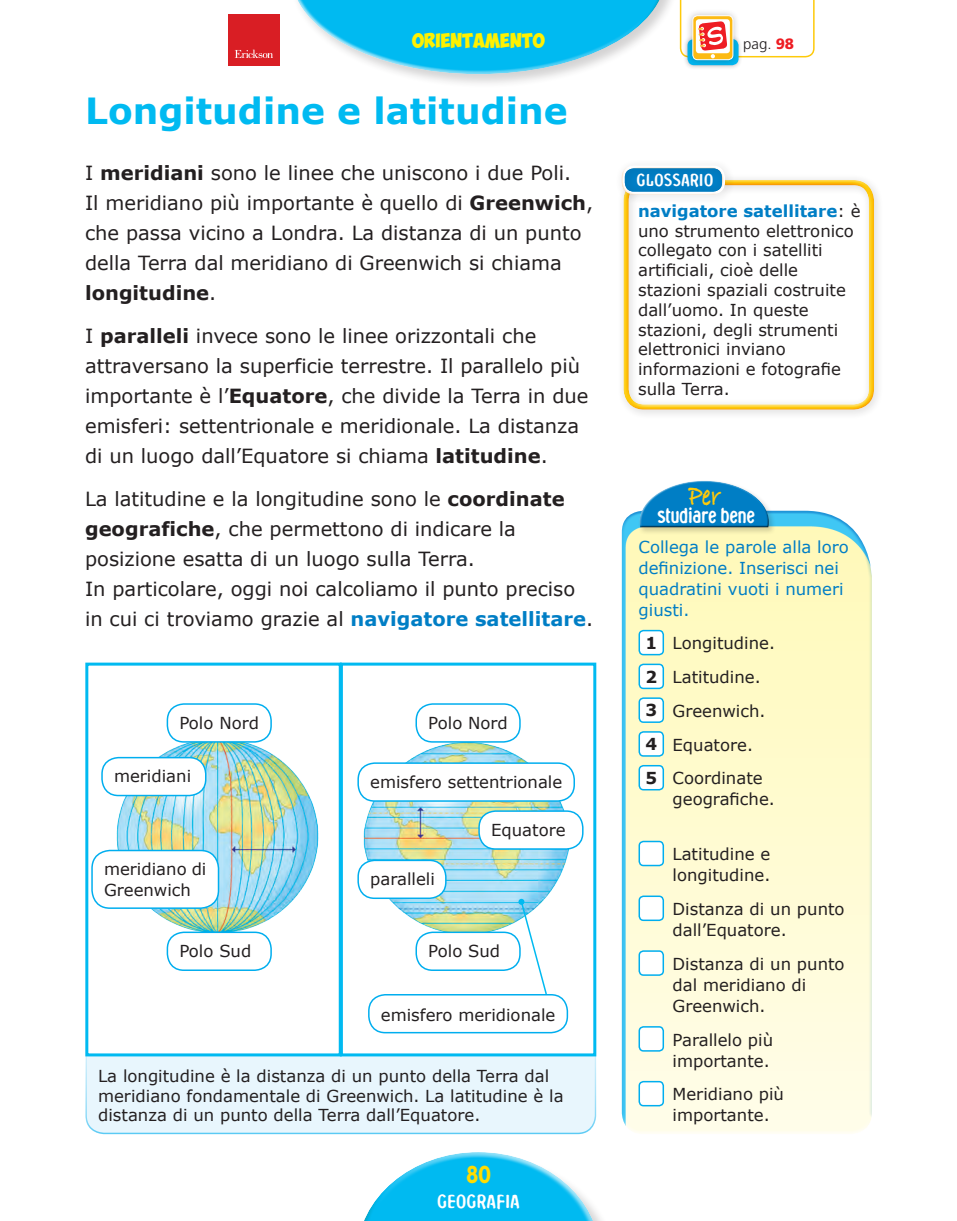
<style>
.page{position:relative;width:957px;height:1221px;background:#fff}
.page>*{position:absolute;margin:0;border:0;box-sizing:border-box;transform-origin:0 0}
.t1{font:700 36px "Verdana";color:#00baf1}
.t2{font:30.75px "Bradley Hand ITCTT Bold";color:#feca0a;scale:.8 1}
.t3{font:700 24px "Oculus";letter-spacing:-.02em;color:#fff;scale:.8 1}
.t4{font:700 24px "VAG Rounded";color:#ffdc01;scale:.9 1}
.t5{font:700 21.3px "Oculus";color:#fff;scale:.93 1}
.t6{font:19.5px/30px "Verdana";color:#231f20}
.t7{font:700 19.35px "Oculus";color:#fff;scale:.93 1}
.t8{font:700 19.05px "obelixmpopentype";color:#fff101;scale:.93 1}
.t9{font:16.5px/19.8px "Verdana";color:#231f20}
.t10{font:16.5px/21px "Verdana";color:#007ec5}
.t11{font:300 15px "Frutiger";color:#231f20}
.s1{font-weight:900;color:#ee1d23}
.s2{font-weight:700}
.s3{font-weight:700;color:#007ec5}
</style>
<div class="page">
<div style="left:616px;top:173px;width:268px;height:246px;background:#f5f5f5"></div>
<div style="left:613px;top:169px;width:266px;height:238px;background:#fff"></div>
<div style="left:618px;top:182px;width:267px;height:228px;background:#f68b1f;opacity:.75"></div>
<div style="left:615px;top:158px;width:119px;height:46px;background:#fefefe"></div>
<div style="left:622px;top:154px;width:114px;height:47px;background:#fff"></div>
<div style="left:622px;top:159px;width:104px;height:46px;background:#f68b1f;opacity:.75"></div>
<div style="left:617px;top:1112px;width:259px;height:26px;background:#fff;opacity:.75"></div>
<div style="left:617px;top:506px;width:259px;height:611px;background:#007ec5;opacity:.5"></div>
<div style="left:638px;top:479px;width:138px;height:56px;background:#231f20;opacity:.2"></div>
<div style="left:637px;top:478px;width:130px;height:50px;background:#fff;opacity:.75"></div>
<div style="left:638px;top:500px;width:133px;height:28px;background:#231f20;opacity:.75"></div>
<div style="left:639px;top:630px;width:24px;height:24px;background:#fff;border-radius:4px"></div>
<div style="left:638px;top:630px;width:26px;height:25px;border:2px solid #00aeef;border-radius:4px"></div>
<div style="left:639px;top:664px;width:24px;height:24px;background:#fff;border-radius:4px"></div>
<div style="left:638px;top:663px;width:26px;height:26px;border:2px solid #00aeef;border-radius:4px"></div>
<div style="left:639px;top:698px;width:24px;height:24px;background:#fff;border-radius:4px"></div>
<div style="left:638px;top:697px;width:26px;height:26px;border:2px solid #00aeef;border-radius:4px"></div>
<div style="left:639px;top:732px;width:24px;height:24px;background:#fff;border-radius:4px"></div>
<div style="left:638px;top:731px;width:26px;height:25px;border:2px solid #00aeef;border-radius:4px"></div>
<div style="left:639px;top:765px;width:24px;height:24px;background:#fff;border-radius:4px"></div>
<div style="left:638px;top:765px;width:26px;height:25px;border:2px solid #00aeef;border-radius:4px"></div>
<div style="left:639px;top:841px;width:24px;height:24px;background:#fff;border-radius:4px"></div>
<div style="left:638px;top:840px;width:26px;height:26px;border:2px solid #00aeef;border-radius:4px"></div>
<div style="left:639px;top:896px;width:24px;height:24px;background:#fff;border-radius:4px"></div>
<div style="left:638px;top:895px;width:26px;height:26px;border:2px solid #00aeef;border-radius:4px"></div>
<div style="left:639px;top:951px;width:24px;height:24px;background:#fff;border-radius:4px"></div>
<div style="left:638px;top:950px;width:26px;height:25px;border:2px solid #00aeef;border-radius:4px"></div>
<div style="left:639px;top:1026px;width:24px;height:24px;background:#fff;border-radius:4px"></div>
<div style="left:638px;top:1026px;width:26px;height:25px;border:2px solid #00aeef;border-radius:4px"></div>
<div style="left:639px;top:1081px;width:24px;height:24px;background:#fff;border-radius:4px"></div>
<div style="left:638px;top:1080px;width:26px;height:26px;border:2px solid #00aeef;border-radius:4px"></div>
<div style="left:86px;top:964px;width:509px;height:169px;background:#e8f6fd;border-radius:18px"></div>
<div style="left:85px;top:963px;width:511px;height:171px;border:2px solid #00aeef;border-radius:18px"></div>
<div style="left:87px;top:664px;width:253px;height:390px;background:#fff"></div>
<img style="left:91px;top:717px;width:228px;height:239px">
<div style="left:85px;top:662px;width:257px;height:394px;border:3px solid #00baf1"></div>
<div style="left:341px;top:664px;width:254px;height:390px;background:#fff"></div>
<img style="left:358px;top:730px;width:226px;height:234px">
<div style="left:340px;top:662px;width:256px;height:394px;border:3px solid #00baf1"></div>
<div style="left:167px;top:704px;width:104px;height:38px;background:#fff;border-radius:16px"></div>
<div style="left:167px;top:703px;width:105px;height:39px;border:2px solid #00aeef;border-radius:16px"></div>
<div style="left:416px;top:704px;width:104px;height:38px;background:#fff;border-radius:16px"></div>
<div style="left:415px;top:703px;width:106px;height:39px;border:2px solid #00aeef;border-radius:16px"></div>
<div style="left:479px;top:811px;width:104px;height:38px;background:#fff;border-radius:16px"></div>
<div style="left:478px;top:810px;width:105px;height:39px;border:2px solid #00aeef;border-radius:16px"></div>
<div style="left:358px;top:860px;width:88px;height:38px;background:#fff;border-radius:16px"></div>
<div style="left:357px;top:859px;width:89px;height:40px;border:2px solid #00aeef;border-radius:16px"></div>
<div style="left:358px;top:763px;width:216px;height:38px;background:#fff;border-radius:16px"></div>
<div style="left:357px;top:762px;width:218px;height:39px;border:2px solid #00aeef;border-radius:16px"></div>
<div style="left:368px;top:993px;width:200px;height:40px;border:2px solid #00aeef;border-radius:16px"></div>
<div style="left:167px;top:932px;width:104px;height:38px;background:#fff;border-radius:16px"></div>
<div style="left:167px;top:931px;width:105px;height:39px;border:2px solid #00aeef;border-radius:16px"></div>
<div style="left:416px;top:932px;width:104px;height:38px;background:#fff;border-radius:16px"></div>
<div style="left:415px;top:931px;width:106px;height:39px;border:2px solid #00aeef;border-radius:16px"></div>
<div style="left:102px;top:757px;width:104px;height:38px;background:#fff;border-radius:16px"></div>
<div style="left:101px;top:756px;width:105px;height:40px;border:2px solid #00aeef;border-radius:16px"></div>
<div style="left:92px;top:850px;width:126px;height:58px;background:#fff;border-radius:18px"></div>
<div style="left:91px;top:849px;width:128px;height:59px;border:2px solid #00aeef;border-radius:18px"></div>
<svg style="left:518px;top:898px;width:30px;height:97px"></svg>
<svg style="left:680px;top:0;width:134px;height:68px"></svg>
<div style="left:289px;top:0;width:391px;height:89px;background:#231f20;opacity:.2"></div>
<svg style="left:653px;top:27px;width:13px;height:47px"></svg>
<div style="left:287px;top:0;width:366px;height:76px;background:#fff;opacity:.75"></div>
<div style="left:297px;top:0;width:373px;height:27px;background:#f36e21;opacity:.5"></div>
<div style="left:366px;top:1145px;width:240px;height:75px;background:#fff;opacity:.75"></div>
<div style="left:350px;top:1190px;width:247px;height:30px;background:#f36e21;opacity:.5"></div>
<div style="left:228px;top:14px;width:51px;height:51px;background:#d91e24"></div>
<svg style="left:235px;top:50px;width:38px;height:8px"></svg>
<p class="t8" style="left:412px;top:28px;width:144px">ORIENTAMENTO</p>
<p class="t11" style="left:743px;top:36px;width:52px">pag. <span class="s1">98</span></p>
<h1 class="t1" style="left:85px;top:88px;width:484px">Longitudine e latitudine</h1>
<p class="t6" style="left:85px;top:158px;width:509px">I <span class="s2">meridiani</span> sono le linee che uniscono i due Poli.<br>Il meridiano più importante è quello di <span class="s2">Greenwich</span>, che passa vicino a Londra. La distanza di un punto della Terra dal meridiano di Greenwich si chiama <span class="s2">longitudine</span>.</p>
<p class="t6" style="left:85px;top:320px;width:505px">I <span class="s2">paralleli</span> invece sono le linee orizzontali che attraversano la superficie terrestre. Il parallelo più importante è l’<span class="s2">Equatore</span>, che divide la Terra in due emisferi: settentrionale e meridionale. La distanza di un luogo dall’Equatore si chiama <span class="s2">latitudine</span>.</p>
<p class="t6" style="left:85px;top:483px;width:509px">La latitudine e la longitudine sono le <span class="s2">coordinate geografiche</span>, che permettono di indicare la posizione esatta di un luogo sulla Terra.<br>In particolare, oggi noi calcoliamo il punto preciso in cui ci troviamo grazie al <span class="s3">navigatore satellitare</span>.</p>
<p class="t9" style="left:179px;top:712px;width:81px">Polo Nord</p>
<p class="t9" style="left:428px;top:712px;width:81px">Polo Nord</p>
<p class="t9" style="left:114px;top:765px;width:79px">meridiani</p>
<p class="t9" style="left:104px;top:858px;width:104px;line-height:21px">meridiano di<br>Greenwich</p>
<p class="t9" style="left:370px;top:771px;width:194px">emisfero settentrionale</p>
<p class="t9" style="left:370px;top:868px;width:66px">paralleli</p>
<p class="t9" style="left:491px;top:819px;width:76px">Equatore</p>
<p class="t9" style="left:179px;top:940px;width:73px">Polo Sud</p>
<p class="t9" style="left:428px;top:940px;width:73px">Polo Sud</p>
<p class="t9" style="left:381px;top:1004px;width:176px">emisfero meridionale</p>
<p class="t9" style="left:98px;top:1065px;width:467px">La longitudine è la distanza di un punto della Terra dal meridiano fondamentale di Greenwich. La latitudine è la distanza di un punto della Terra dall’Equatore.</p>
<h3 class="t4" style="left:466px;top:1160px;width:29px">80</h3>
<p class="t5" style="left:437px;top:1190px;width:91px">GEOGRAFIA</p>
<p class="t7" style="left:636px;top:170px;width:84px">GLOSSARIO</p>
<p class="t9" style="left:638px;top:200px;width:224px"><span class="s3">navigatore satellitare</span>: è uno strumento elettronico collegato con i satelliti artificiali, cioè delle stazioni spaziali costruite dall’uomo. In queste stazioni, degli strumenti elettronici inviano informazioni e fotografie sulla Terra.</p>
<h2 class="t2" style="left:688px;top:477px;width:41px">Per</h2>
<p class="t10" style="left:638px;top:535px;width:212px">Collega le parole alla loro definizione. Inserisci nei quadratini vuoti i numeri giusti.</p>
<p class="t9" style="left:645px;top:626px;width:131px;line-height:33.8px"><span class="s2">1</span> Longitudine.<br><span class="s2">2</span> Latitudine.<br><span class="s2">3</span> Greenwich.<br><span class="s2">4</span> Equatore.<br><span class="s2">5</span> Coordinate</p>
<p class="t9" style="left:672px;top:789px;width:104px">geografiche.</p>
<p class="t9" style="left:672px;top:843px;width:99px;line-height:21px">Latitudine e longitudine.</p>
<p class="t9" style="left:672px;top:898px;width:174px;line-height:21px">Distanza di un punto dall’Equatore.</p>
<p class="t9" style="left:672px;top:952px;width:174px;line-height:21px">Distanza di un punto dal meridiano di<br>Greenwich.</p>
<p class="t9" style="left:672px;top:1028px;width:102px;line-height:21px">Parallelo più importante.</p>
<p class="t9" style="left:672px;top:1083px;width:113px;line-height:21px">Meridiano più importante.</p>
<h3 class="t3" style="left:657px;top:503px;width:123px">studiare bene</h3>
</div>
